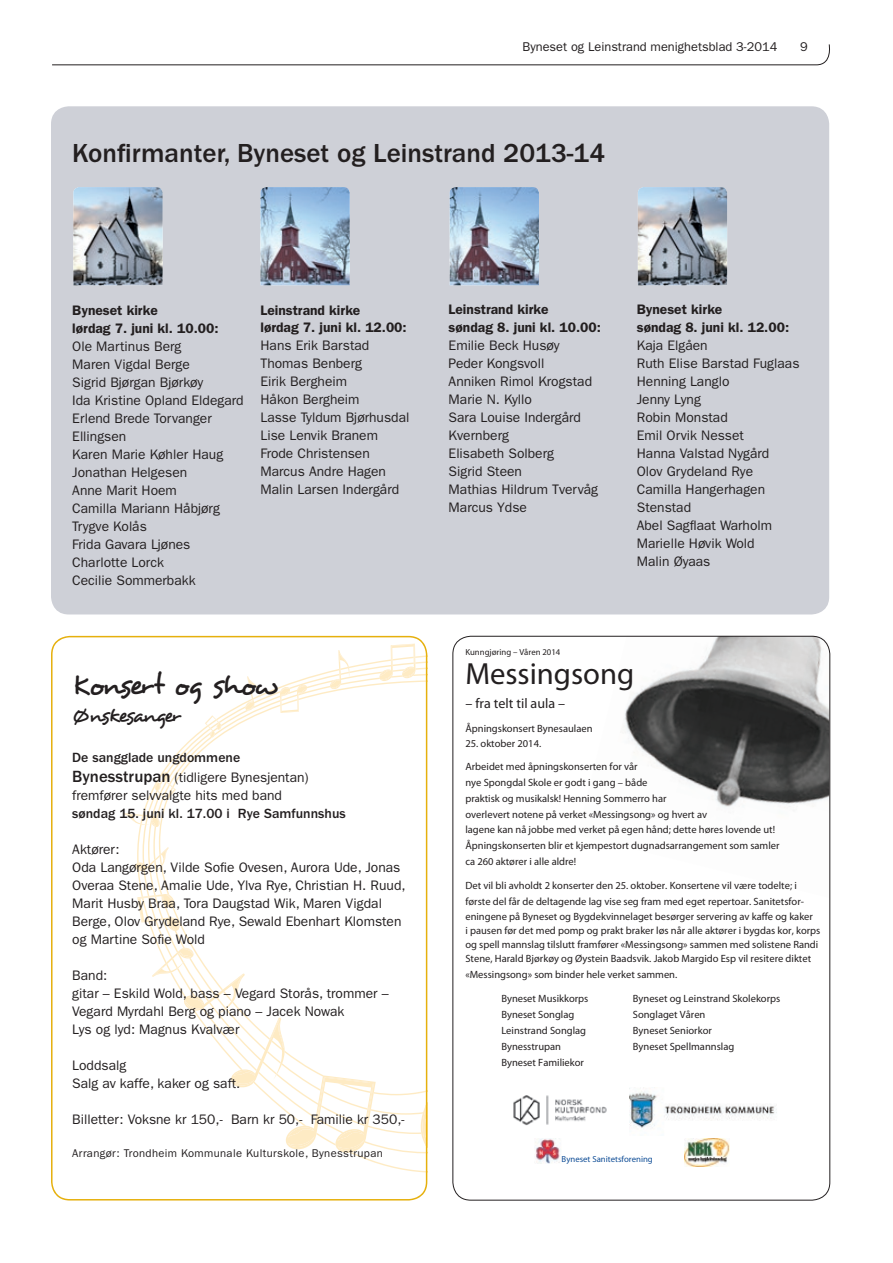
<style>
.page{position:relative;width:893px;height:1263px;background:#fff}
.page>*{position:absolute;margin:0;border:0;box-sizing:border-box;transform-origin:0 0}
.t1{font:30.75px "Optima";color:#231f20}
.t2{font:30px "Desyrel";letter-spacing:-.06em;color:#231f20}
.t3{font:500 27px "ITC Franklin Gothic Std";color:#231f20}
.t4{font:21px "Desyrel";letter-spacing:-.065em;color:#231f20}
.t5{font:700 14.1px "Optima";color:#231f20}
.t6{font:13.8px/18px "ITC Franklin Gothic Std";color:#231f20}
.t7{font:600 13.8px/18px "ITC Franklin Gothic Std";color:#231f20}
.t8{font:500 13.8px "ITC Franklin Gothic Std";color:#231f20}
.t9{font:12.75px "ITC Franklin Gothic Std";color:#231f20}
.t10{font:11.25px "ITC Franklin Gothic Std";letter-spacing:.03em;color:#231f20}
.t11{font:10.5px/15.8px "Optima";color:#231f20}
.t12{font:600 8.7px "Times LT Std";color:#0f4d96}
.t13{font:700 8.7px "Optima";color:#231f20}
.s1{font-weight:500}
.s2{font-weight:500;font-size:16.8px}
</style>
<div class="page">
<svg style="left:51px;top:636px;width:376px;height:564px"></svg>
<div style="left:52px;top:107px;width:776px;height:507px;background:#ced0d7;border-radius:17px"></div>
<img style="left:624px;top:636px;width:205px;height:172px">
<img style="left:513px;top:1095px;width:94px;height:31px">
<img style="left:630px;top:1091px;width:147px;height:37px">
<img style="left:535px;top:1139px;width:26px;height:24px">
<img style="left:684px;top:1139px;width:46px;height:27px">
<svg style="left:52px;top:44px;width:778px;height:22px"></svg>
<img style="left:450px;top:187px;width:89px;height:98px">
<img style="left:260px;top:187px;width:90px;height:98px">
<img style="left:73px;top:187px;width:90px;height:98px">
<img style="left:638px;top:187px;width:89px;height:98px">
<svg style="left:137px;top:657px;width:143px;height:489px"></svg>
<svg style="left:143px;top:662px;width:137px;height:471px"></svg>
<svg style="left:153px;top:675px;width:270px;height:273px"></svg>
<svg style="left:159px;top:699px;width:211px;height:249px"></svg>
<svg style="left:245px;top:676px;width:15px;height:34px"></svg>
<svg style="left:135px;top:847px;width:34px;height:26px"></svg>
<svg style="left:137px;top:894px;width:43px;height:37px"></svg>
<img style="left:142px;top:919px;width:20px;height:3px">
<img style="left:138px;top:895px;width:20px;height:3px">
<img style="left:138px;top:900px;width:4px;height:21px">
<svg style="left:280px;top:644px;width:147px;height:69px"></svg>
<img style="left:392px;top:644px;width:20px;height:2px">
<svg style="left:205px;top:715px;width:16px;height:22px"></svg>
<svg style="left:155px;top:772px;width:21px;height:28px"></svg>
<svg style="left:152px;top:948px;width:275px;height:224px"></svg>
<img style="left:155px;top:972px;width:15px;height:3px">
<svg style="left:123px;top:813px;width:37px;height:14px"></svg>
<p class="t9" style="left:523px;top:40px;width:256px">Byneset og Leinstrand menighetsblad 3-2014</p>
<p class="t9" style="left:800px;top:40px;width:9px">9</p>
<h3 class="t3" style="left:72px;top:138px;width:534px">Konfirmanter, Byneset og Leinstrand 2013-14</h3>
<p class="t7" style="left:72px;top:301px;width:148px">Byneset kirke<br>lørdag 7. juni kl. 10.00:</p>
<p class="t6" style="left:72px;top:337px;width:173px">Ole Martinus Berg<br>Maren Vigdal Berge<br>Sigrid Bjørgan Bjørkøy<br>Ida Kristine Opland Eldegard<br>Erlend Brede Torvanger<br>Ellingsen<br>Karen Marie Køhler Haug<br>Jonathan Helgesen<br>Anne Marit Hoem<br>Camilla Mariann Håbjørg<br>Trygve Kolås<br>Frida Gavara Ljønes<br>Charlotte Lorck<br>Cecilie Sommerbakk</p>
<p class="t7" style="left:260px;top:301px;width:148px">Leinstrand kirke<br>lørdag 7. juni kl. 12.00:</p>
<p class="t6" style="left:260px;top:337px;width:151px">Hans Erik Barstad<br>Thomas Benberg<br>Eirik Bergheim<br>Håkon Bergheim<br>Lasse Tyldum Bjørhusdal<br>Lise Lenvik Branem<br>Frode Christensen<br>Marcus Andre Hagen<br>Malin Larsen Indergård</p>
<p class="t7" style="left:449px;top:301px;width:154px">Leinstrand kirke<br>søndag 8. juni kl. 10.00:</p>
<p class="t6" style="left:449px;top:337px;width:151px">Emilie Beck Husøy<br>Peder Kongsvoll<br>Anniken Rimol Krogstad<br>Marie N. Kyllo<br>Sara Louise Indergård<br>Kvernberg<br>Elisabeth Solberg<br>Sigrid Steen<br>Mathias Hildrum Tvervåg<br>Marcus Ydse</p>
<p class="t13" style="left:465px;top:647px;width:97px">Kunngjøring – Våren 2014</p>
<p class="t7" style="left:637px;top:301px;width:154px">Byneset kirke<br>søndag 8. juni kl. 12.00:</p>
<p class="t6" style="left:637px;top:337px;width:164px">Kaja Elgåen<br>Ruth Elise Barstad Fuglaas<br>Henning Langlo<br>Jenny Lyng<br>Robin Monstad<br>Emil Orvik Nesset<br>Hanna Valstad Nygård<br>Olov Grydeland Rye<br>Camilla Hangerhagen<br>Stenstad<br>Abel Sagflaat Warholm<br>Marielle Høvik Wold<br>Malin Øyaas</p>
<h2 class="t2" style="left:72px;top:666px;width:207px">Konsert og show</h2>
<h3 class="t4" style="left:72px;top:702px;width:110px">Ønskesanger</h3>
<p class="t6" style="left:72px;top:747px;width:238px;line-height:20.1px"><span class="s1">de sangglade ungdommene<br></span><span class="s2">Bynesstrupan</span> (tidligere Bynesjentan)</p>
<p class="t6" style="left:72px;top:786px;width:211px">fremfører selvvalgte hits med band</p>
<p class="t8" style="left:72px;top:805px;width:275px">søndag 15. juni kl. 17.00 i Rye Samfunnshus</p>
<p class="t6" style="left:72px;top:840px;width:335px">Aktører:<br>Oda Langørgen, Vilde Sofie Ovesen, Aurora Ude, Jonas Overaa Stene, Amalie Ude, Ylva Rye, Christian H. Ruud, Marit Husby Braa, Tora Daugstad Wik, Maren Vigdal Berge, Olov Grydeland Rye, Sewald Ebenhart Klomsten og Martine Sofie Wold</p>
<p class="t6" style="left:72px;top:966px;width:318px">Band:<br>gitar – Eskild Wold, bass – Vegard Storås, trommer –<br>Vegard Myrdahl Berg og piano – Jacek Nowak<br>Lys og lyd: Magnus Kvalvær</p>
<p class="t6" style="left:72px;top:1056px;width:170px">Loddsalg<br>Salg av kaffe, kaker og saft.</p>
<p class="t6" style="left:72px;top:1110px;width:334px">Billetter: Voksne kr 150,- Barn kr 50,- Familie kr 350,-</p>
<p class="t10" style="left:72px;top:1146px;width:312px">Arrangør: Trondheim Kommunale Kulturskole, Bynesstrupan</p>
<h1 class="t1" style="left:465px;top:657px;width:170px">Messingsong</h1>
<p class="t5" style="left:465px;top:695px;width:101px">– fra telt til aula –</p>
<p class="t11" style="left:465px;top:720px;width:129px">Åpningskonsert Bynesaulaen</p>
<p class="t11" style="left:465px;top:733px;width:174px;line-height:22.8px">25. oktober 2014.<br>Arbeidet med åpningskonserten for vår</p>
<p class="t11" style="left:465px;top:775px;width:316px">nye Spongdal Skole er godt i gang – både<br>praktisk og musikalsk! Henning Sommerro har<br>overlevert notene på verket «Messingsong» og hvert av<br>lagene kan nå jobbe med verket på egen hånd; dette høres lovende ut!<br>Åpningskonserten blir et kjempestort dugnadsarrangement som samler ca 260 aktører i alle aldre!</p>
<p class="t11" style="left:465px;top:879px;width:357px;line-height:14.5px">Det vil bli avholdt 2 konserter den 25. oktober. Konsertene vil være todelte; i første del får de deltagende lag vise seg fram med eget repertoar. Sanitetsfor&shy;eningene på Byneset og Bygdekvinnelaget besørger servering av kaffe og kaker<br>i pausen før det med pomp og prakt braker løs når alle aktører i bygdas kor, korps og spell mannslag tilslutt framfører «Messingsong» sammen med solistene Randi Stene, Harald Bjørkøy og Øystein Baadsvik. Jakob Margido Esp vil resitere diktet</p>
<p class="t11" style="left:465px;top:967px;width:213px">«Messingsong» som binder hele verket sammen.</p>
<p class="t11" style="left:501px;top:991px;width:89px">Byneset Musikkorps</p>
<p class="t11" style="left:633px;top:991px;width:149px">Byneset og Leinstrand Skolekorps</p>
<p class="t11" style="left:501px;top:1007px;width:75px">Byneset Songlag</p>
<p class="t11" style="left:633px;top:1007px;width:74px">Songlaget Våren</p>
<p class="t11" style="left:501px;top:1023px;width:86px">Leinstrand Songlag</p>
<p class="t11" style="left:633px;top:1023px;width:81px">Byneset Seniorkor</p>
<p class="t11" style="left:501px;top:1039px;width:61px">Bynesstrupan</p>
<p class="t11" style="left:633px;top:1039px;width:103px">Byneset Spellmannslag</p>
<p class="t11" style="left:501px;top:1054px;width:84px">Byneset Familiekor</p>
<p class="t12" style="left:562px;top:1154px;width:93px">Byneset Sanitetsforening</p>
</div>
